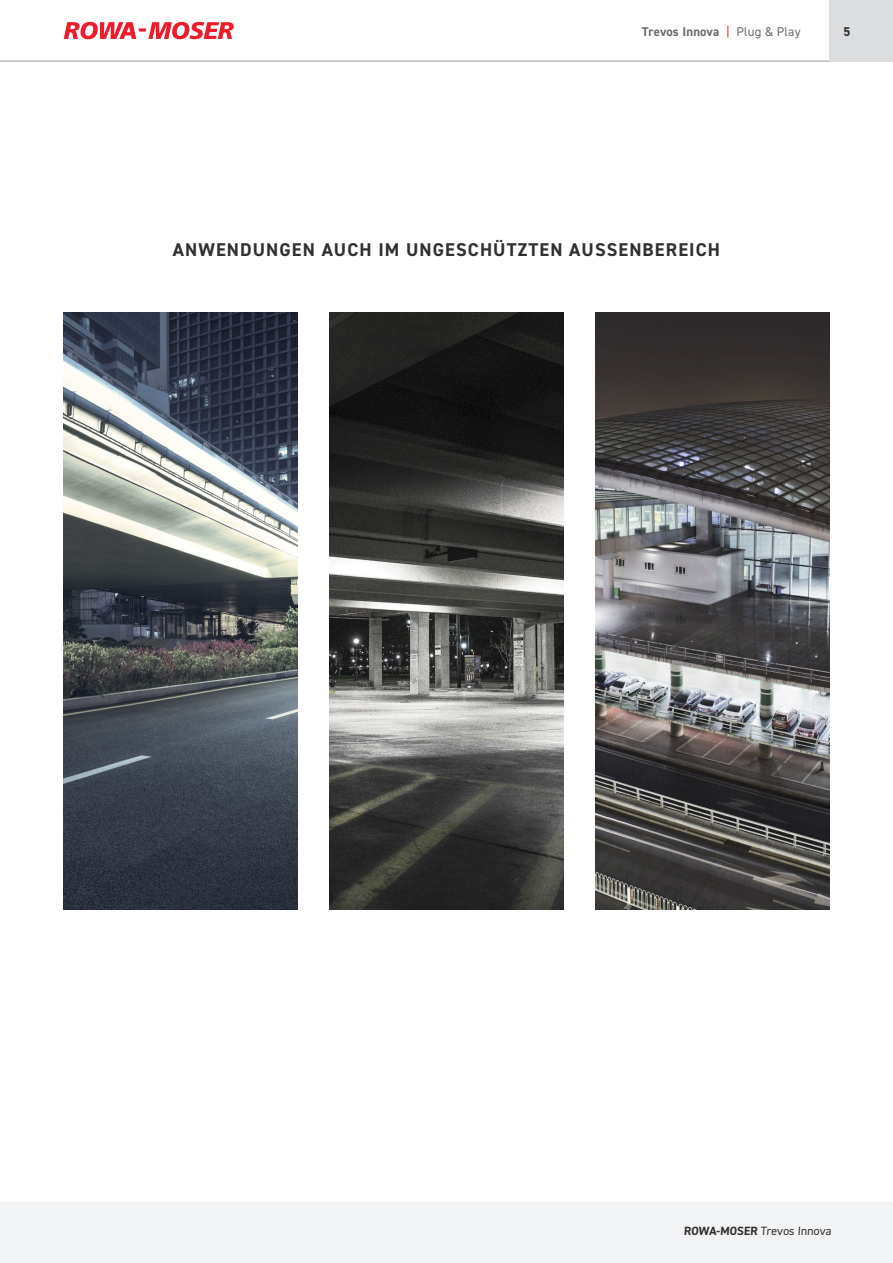
<style>
.page{position:relative;width:893px;height:1263px;background:#fff}
.page>*{position:absolute;margin:0;border:0;box-sizing:border-box;transform-origin:0 0}
.t1{font:700 18.45px "DIN2014";letter-spacing:.06em;color:#312f30}
.t2{font:700 12.75px "DIN2014";letter-spacing:.01em;color:#6a6b6e}
.t3{font:700 12.75px "DIN2014";color:#312f30}
.t4{font:12px "DIN2014";color:#312f30}
.s1{font-weight:400;color:#ee1b2a}
.s2{font-weight:400}
.s3{font-weight:700}
</style>
<div class="page">
<div style="left:0;top:1202px;width:893px;height:61px;background:#f2f3f4"></div>
<svg style="left:64px;top:22px;width:170px;height:17px"></svg>
<hr style="left:0;top:61px;width:893px;height:1px;background:#989a9d">
<div style="left:830px;top:0;width:63px;height:61px;background:#dcdddf"></div>
<img style="left:64px;top:313px;width:234px;height:596px">
<img style="left:330px;top:313px;width:233px;height:596px">
<img style="left:595px;top:313px;width:234px;height:596px">
<p class="t2" style="left:642px;top:23px;width:160px">Trevos Innova <span class="s1">|</span> <span class="s2">Plug &amp; Play</span></p>
<p class="t3" style="left:844px;top:23px;width:8px">5</p>
<p class="t1" style="left:173px;top:238px;width:549px">ANWENDUNGEN AUCH IM UNGESCHÜTZTEN AUSSENBEREICH</p>
<p class="t4" style="left:684px;top:1223px;width:150px"><span class="s3">ROWA-MOSER</span> Trevos Innova</p>
</div>
